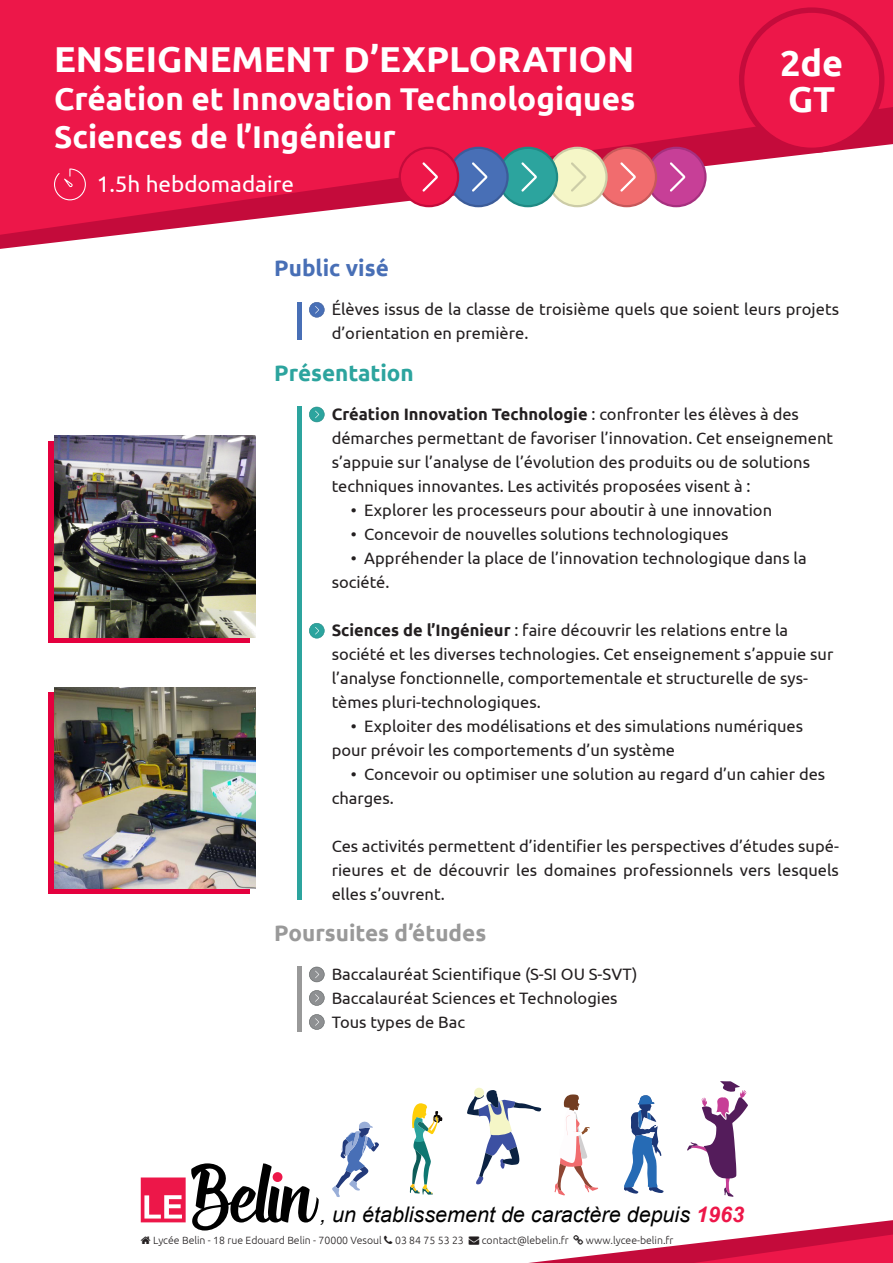
<style>
.page{position:relative;width:893px;height:1263px;background:#fff}
.page>*{position:absolute;margin:0;border:0;box-sizing:border-box;transform-origin:0 0}
.t1{font:700 36px "Ubuntu";color:#fff}
.t2{font:700 31.5px "Ubuntu";color:#fff}
.t3{font:700 22.5px "Ubuntu";color:#999}
.t4{font:22.5px "Ubuntu";color:#fff}
.t5{font:700 22.5px "Ubuntu";color:#2ca49e}
.t6{font:700 22.5px "Ubuntu";color:#486fb6}
.t7{font:italic 21.6px "Arial";color:#000}
.t8{font:16.5px/24px "Ubuntu";color:#231f20}
.t9{font:300 10.5px "Ubuntu";color:#231f20}
.s1{font-weight:700}
.s2{font-weight:700;color:#ed1749}
</style>
<div class="page">
<svg style="left:0;top:0;width:893px;height:238px;fill:#ed1749"></svg>
<svg style="left:399px;top:147px;width:308px;height:60px;background:#b57791"></svg>
<svg style="left:739px;top:7px;width:146px;height:146px;background:#e51748"></svg>
<svg style="left:141px;top:1163px;width:178px;height:67px"></svg>
<svg style="left:332px;top:1121px;width:47px;height:76px"></svg>
<svg style="left:554px;top:1094px;width:44px;height:101px"></svg>
<svg style="left:467px;top:1087px;width:74px;height:97px"></svg>
<svg style="left:624px;top:1095px;width:40px;height:99px"></svg>
<svg style="left:687px;top:1081px;width:61px;height:116px"></svg>
<svg style="left:410px;top:1103px;width:32px;height:92px"></svg>
<svg style="left:309px;top:302px;width:16px;height:15px"></svg>
<svg style="left:309px;top:407px;width:16px;height:15px"></svg>
<svg style="left:309px;top:623px;width:16px;height:15px"></svg>
<hr style="left:298px;top:407px;width:4px;height:493px;background:#2ca49e">
<hr style="left:298px;top:302px;width:4px;height:37px;background:#486fb6">
<svg style="left:54px;top:168px;width:32px;height:32px"></svg>
<svg style="left:309px;top:1014px;width:16px;height:16px"></svg>
<svg style="left:309px;top:990px;width:16px;height:16px"></svg>
<svg style="left:309px;top:967px;width:16px;height:15px"></svg>
<hr style="left:298px;top:967px;width:4px;height:65px;background:#999">
<div style="left:49px;top:441px;width:201px;height:201px;background:#e4003e"></div>
<div style="left:49px;top:692px;width:201px;height:201px;background:#e4003e"></div>
<img style="left:54px;top:687px;width:201px;height:201px">
<img style="left:54px;top:436px;width:201px;height:201px">
<svg style="left:528px;top:1220px;width:365px;height:43px"></svg>
<p class="t1" style="left:54px;top:38px;width:582px">ENSEIGNEMENT D’EXPLORATION</p>
<p class="t2" style="left:54px;top:80px;width:583px">Création et Innovation Technologiques</p>
<p class="t2" style="left:54px;top:117px;width:343px">Sciences de l’Ingénieur</p>
<p class="t4" style="left:97px;top:170px;width:199px">1.5h hebdomadaire</p>
<p class="t6" style="left:274px;top:255px;width:116px">Public visé</p>
<p class="t1" style="left:780px;top:41px;width:65px">2de</p>
<p class="t1" style="left:788px;top:77px;width:49px">GT</p>
<p class="t8" style="left:332px;top:296px;width:509px">Élèves issus de la classe de troisième quels que soient leurs projets d’orientation en première.</p>
<p class="t5" style="left:274px;top:360px;width:141px">Présentation</p>
<p class="t8" style="left:332px;top:401px;width:503px"><span class="s1">Création Innovation Technologie</span> : confronter les élèves à des démarches permettant de favoriser l’innovation. Cet enseignement s’appuie sur l’analyse de l’évolution des produits ou de solutions techniques innovantes. Les activités proposées visent à :</p>
<p class="t8" style="left:351px;top:497px;width:423px">• Explorer les processeurs pour aboutir à une innovation</p>
<p class="t8" style="left:351px;top:521px;width:379px">• Concevoir de nouvelles solutions technologiques</p>
<p class="t8" style="left:332px;top:545px;width:477px;text-indent:19px">• Appréhender la place de l’innovation technologique dans la société.</p>
<p class="t8" style="left:332px;top:617px;width:503px"><span class="s1">Sciences de l’Ingénieur</span> : faire découvrir les relations entre la société et les diverses technologies. Cet enseignement s’appuie sur l’analyse fonctionnelle, comportementale et structurelle de sys&shy;tèmes pluri-technologiques.</p>
<p class="t8" style="left:332px;top:713px;width:473px;text-indent:19px">• Exploiter des modélisations et des simulations numériques pour prévoir les comportements d’un système</p>
<p class="t8" style="left:332px;top:761px;width:495px;text-indent:19px">• Concevoir ou optimiser une solution au regard d’un cahier des charges.</p>
<p class="t8" style="left:332px;top:833px;width:509px;text-align:justify">Ces activités permettent d’identifier les perspectives d’études supé&shy;rieures et de découvrir les domaines professionnels vers lesquels elles s’ouvrent.</p>
<p class="t3" style="left:274px;top:919px;width:213px">Poursuites d’études</p>
<p class="t8" style="left:332px;top:961px;width:307px">Baccalauréat Scientifique (S-SI OU S-SVT)</p>
<p class="t8" style="left:332px;top:985px;width:287px">Baccalauréat Sciences et Technologies</p>
<p class="t8" style="left:332px;top:1009px;width:135px">Tous types de Bac</p>
<h3 class="t7" style="left:320px;top:1200px;width:425px">, un établissement de caractère depuis <span class="s2">1963</span></h3>
<p class="t9" style="left:153px;top:1234px;width:230px">Lycée Belin - 18 rue Edouard Belin - 70000 Vesoul</p>
<p class="t9" style="left:395px;top:1234px;width:175px">03 84 75 53 23 → contact@lebelin.fr</p>
<p class="t9" style="left:586px;top:1234px;width:89px">www.lycee-belin.fr</p>
</div>
